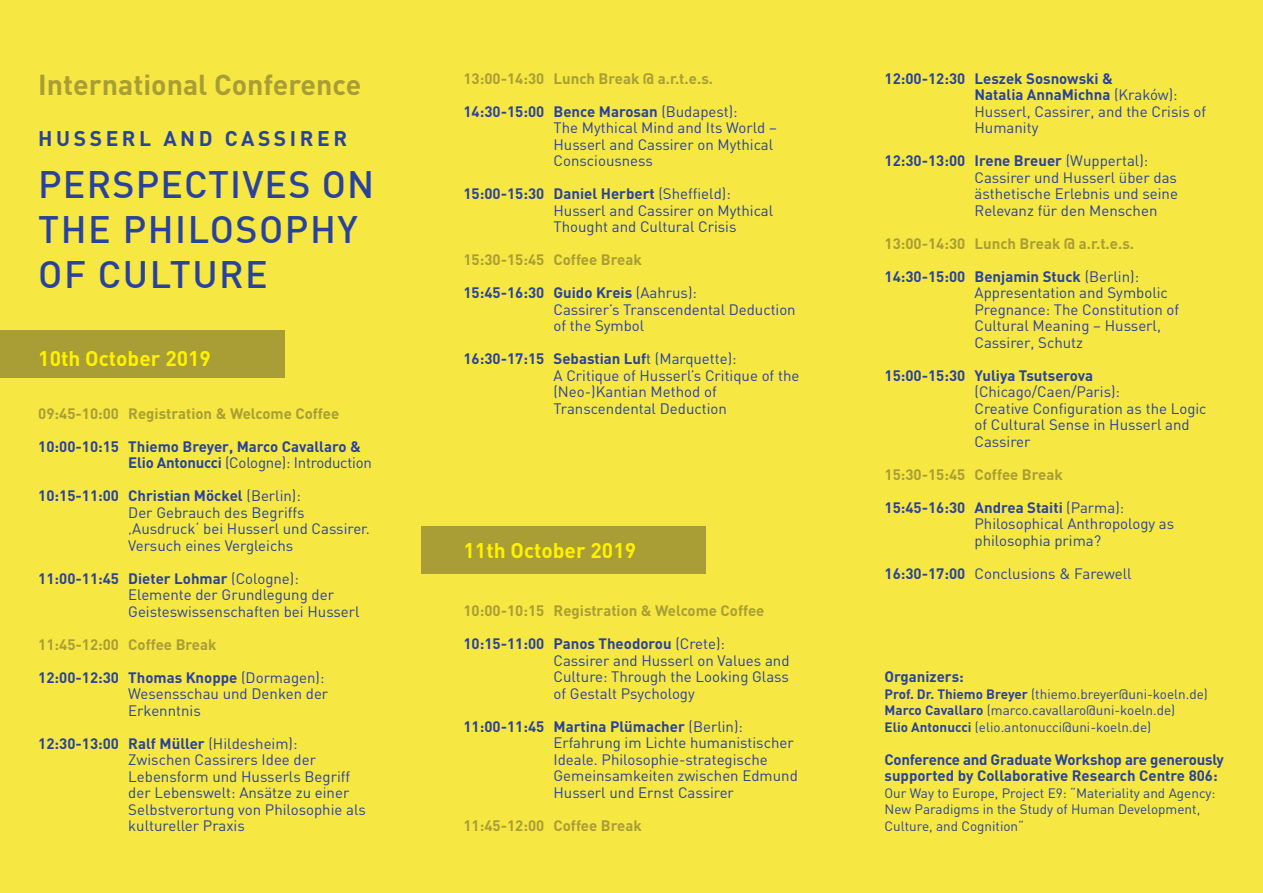
<style>
.page{position:relative;width:1263px;height:893px;background:#f7e743}
.page>*{position:absolute;margin:0;border:0;box-sizing:border-box;transform-origin:0 0}
.t1{font:500 37.5px/45px "DIN";letter-spacing:.04em;color:#29439b}
.t2{font:700 28.5px "DIN";color:#a89e35}
.t3{font:700 21px "DIN";color:#fff101}
.t4{font:700 21px "DIN";letter-spacing:.17em;color:#29439b}
.t5{font:15px/16.5px "DIN";color:#29439b}
.t6{font:700 15px "DIN";color:#a89e35}
.t7{font:700 15px/16.5px "DIN";color:#29439b}
.t8{font:13.5px/16.5px "DIN";color:#29439b}
.s1{font-weight:400}
.s2{font-weight:700}
</style>
<div class="page">
<div style="left:0;top:330px;width:284px;height:47px;background:#a89e35"></div>
<div style="left:421px;top:526px;width:284px;height:47px;background:#a89e35"></div>
<h2 class="t2" style="left:38px;top:66px;width:325px">International Conference</h2>
<h3 class="t4" style="left:38px;top:124px;width:310px">HUSSERL AND CASSIRER</h3>
<h1 class="t1" style="left:38px;top:161px;width:337px">PERSPECTIVES ON<br>THE PHILOSOPHY<br>OF CULTURE</h1>
<h3 class="t3" style="left:38px;top:345px;width:174px">10th October 2019</h3>
<p class="t6" style="left:38px;top:403px;width:302px">09:45-10:00 Registration &amp; Welcome Coffee</p>
<p class="t7" style="left:128px;top:437px;width:245px;text-indent:-90px">10:00-10:15 Thiemo Breyer, Marco Cavallaro &amp;<br>Elio Antonucci <span class="s1">(Cologne): Introduction</span></p>
<p class="t5" style="left:128px;top:487px;width:243px;text-indent:-90px"><span class="s2">10:15-11:00 Christian Möckel</span> (Berlin):<br>Der Gebrauch des Begriffs ‚Ausdruck‘ bei Husserl und Cassirer.<br>Versuch eines Vergleichs</p>
<p class="t5" style="left:128px;top:570px;width:233px;text-indent:-90px"><span class="s2">11:00-11:45 Dieter Lohmar</span> (Cologne):<br>Elemente der Grundlegung der<br>Geisteswissenschaften bei Husserl</p>
<p class="t6" style="left:38px;top:634px;width:180px">11:45-12:00 Coffee Break</p>
<p class="t5" style="left:128px;top:669px;width:201px;text-indent:-90px"><span class="s2">12:00-12:30 Thomas Knoppe</span> (Dormagen):<br>Wesensschau und Denken der<br>Erkenntnis</p>
<p class="t5" style="left:128px;top:735px;width:239px;text-indent:-90px"><span class="s2">12:30-13:00 Ralf Müller</span> (Hildesheim):<br>Zwischen Cassirers Idee der<br>Lebensform und Husserls Begriff der Lebenswelt: Ansätze zu einer<br>Selbstverortung von Philosophie als kultureller Praxis</p>
<p class="t6" style="left:463px;top:69px;width:251px">13:00-14:30 Lunch Break @ a.r.t.e.s.</p>
<p class="t5" style="left:553px;top:103px;width:225px;text-indent:-90px"><span class="s2">14:30-15:00 Bence Marosan</span> (Budapest):<br>The Mythical Mind and Its World –<br>Husserl and Cassirer on Mythical<br>Consciousness</p>
<p class="t5" style="left:553px;top:185px;width:221px;text-indent:-90px"><span class="s2">15:00-15:30 Daniel Herbert</span> (Sheffield):<br>Husserl and Cassirer on Mythical<br>Thought and Cultural Crisis</p>
<p class="t6" style="left:463px;top:250px;width:180px">15:30-15:45 Coffee Break</p>
<p class="t5" style="left:553px;top:284px;width:244px;text-indent:-90px"><span class="s2">15:45-16:30 Guido Kreis</span> (Aahrus):<br>Cassirer’s Transcendental Deduction of the Symbol</p>
<p class="t5" style="left:553px;top:350px;width:247px;text-indent:-90px"><span class="s2">16:30-17:15 Sebastian Luf</span>t (Marquette):<br>A Critique of Husserl’s Critique of the (Neo-)Kantian Method of Transcendental Deduction</p>
<h3 class="t3" style="left:463px;top:537px;width:174px">11th October 2019</h3>
<p class="t6" style="left:463px;top:601px;width:302px">10:00-10:15 Registration &amp; Welcome Coffee</p>
<p class="t5" style="left:553px;top:635px;width:237px;text-indent:-90px"><span class="s2">10:15-11:00 Panos Theodorou</span> (Crete):<br>Cassirer and Husserl on Values and<br>Culture: Through the Looking Glass of Gestalt Psychology</p>
<p class="t5" style="left:553px;top:718px;width:246px;text-indent:-90px"><span class="s2">11:00-11:45 Martina Plümacher</span> (Berlin):<br>Erfahrung im Lichte humanistischer Ideale. Philosophie-strategische Gemeinsamkeiten zwischen Edmund Husserl und Ernst Cassirer</p>
<p class="t6" style="left:463px;top:816px;width:180px">11:45-12:00 Coffee Break</p>
<p class="t5" style="left:974px;top:70px;width:233px;text-indent:-90px"><span class="s2">12:00-12:30 Leszek Sosnowski &amp;<br>Natalia AnnaMichna</span> (Kraków):<br>Husserl, Cassirer, and the Crisis of<br>Humanity</p>
<p class="t5" style="left:974px;top:152px;width:205px;text-indent:-90px"><span class="s2">12:30-13:00 Irene Breuer</span> (Wuppertal):<br>Cassirer und Husserl über das ästhetische Erlebnis und seine<br>Relevanz für den Menschen</p>
<p class="t6" style="left:884px;top:234px;width:251px">13:00-14:30 Lunch Break @ a.r.t.e.s.</p>
<p class="t5" style="left:974px;top:268px;width:206px;text-indent:-90px"><span class="s2">14:30-15:00 Benjamin Stuck</span> (Berlin):<br>Appresentation and Symbolic<br>Pregnance: The Constitution of<br>Cultural Meaning – Husserl,<br>Cassirer, Schutz</p>
<p class="t7" style="left:884px;top:367px;width:210px">15:00-15:30 Yuliya Tsutserova</p>
<p class="t5" style="left:974px;top:383px;width:234px">(Chicago/Caen/Paris):<br>Creative Configuration as the Logic of Cultural Sense in Husserl and<br>Cassirer</p>
<p class="t6" style="left:884px;top:465px;width:180px">15:30-15:45 Coffee Break</p>
<p class="t5" style="left:974px;top:499px;width:201px;text-indent:-90px"><span class="s2">15:45-16:30 Andrea Staiti</span> (Parma):<br>Philosophical Anthropology as philosophia prima?</p>
<p class="t5" style="left:884px;top:565px;width:249px"><span class="s2">16:30-17:00</span> Conclusions &amp; Farewell</p>
<p class="t7" style="left:884px;top:668px;width:81px">Organizers:</p>
<p class="t8" style="left:884px;top:685px;width:325px"><span class="s2">Prof. Dr. Thiemo Breyer</span> (thiemo.breyer@uni-koeln.de)<br><span class="s2">Marco Cavallaro</span> (marco.cavallaro@uni-koeln.de)<br><span class="s2">Elio Antonucci</span> (elio.antonucci@uni-koeln.de)</p>
<p class="t7" style="left:884px;top:751px;width:341px">Conference and Graduate Workshop are generously supported by Collaborative Research Centre 806:</p>
<p class="t8" style="left:884px;top:784px;width:333px">Our Way to Europe, Project E9: “Materiality and Agency:<br>New Paradigms in the Study of Human Development,<br>Culture, and Cognition“</p>
</div>
